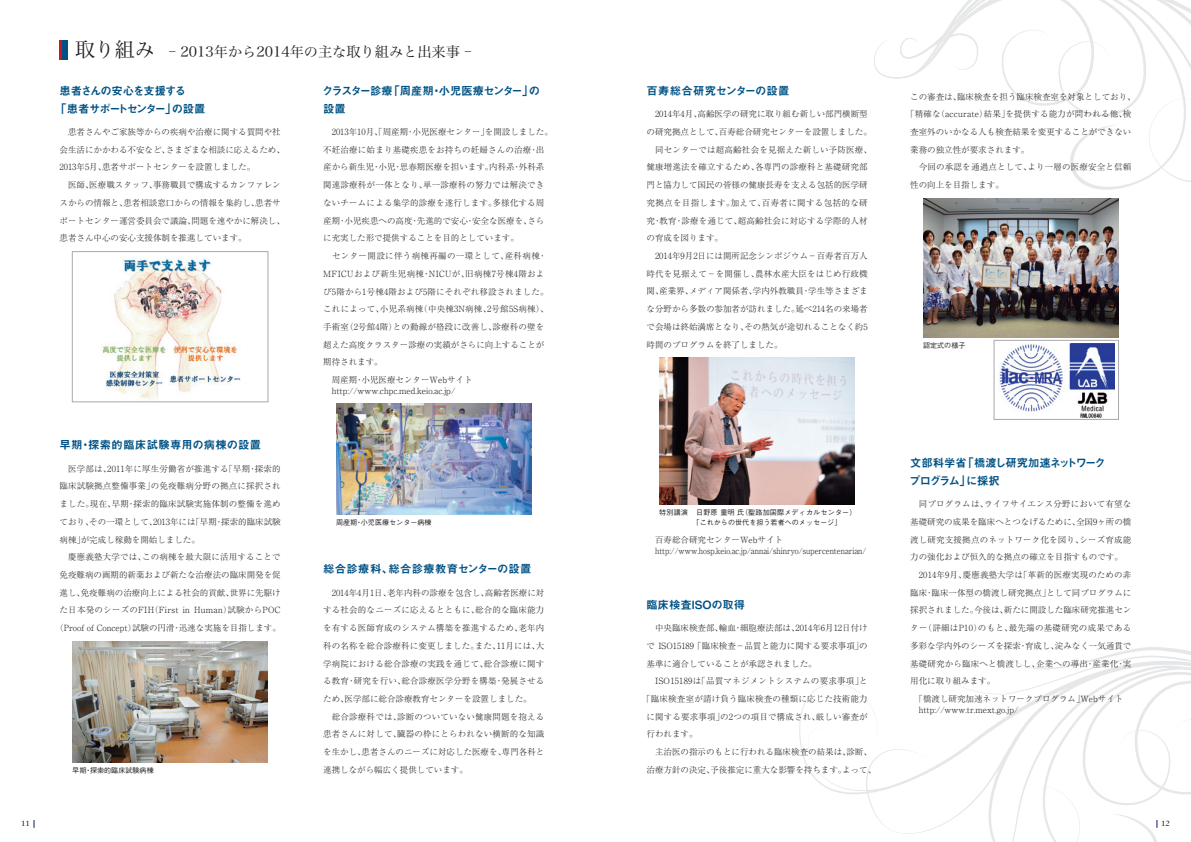
<style>
.page{position:relative;width:1191px;height:842px;background:#fff}
.page>*{position:absolute;margin:0;border:0;box-sizing:border-box;transform-origin:0 0}
.t1{font:14.2px "Hira Min Pro W3";color:#231f20}
.t2{font:11.3px "Midashi Go Pr 5 MB31";letter-spacing:.03em;color:#005285}
.t3{font:11.3px/17.7px "Midashi Go Pr 5 MB31";letter-spacing:-.07em;color:#005285}
.t4{font:11.3px/17.7px "Midashi Go Pr 5 MB31";letter-spacing:-.095em;color:#005285}
.t5{font:11.3px/17.7px "Midashi Go Pr 5 MB31";letter-spacing:-.08em;color:#005285}
.t6{font:11.3px "Midashi Go Pr 5 MB31";color:#005285}
.t7{font:300 8.5px/17.7px "Ryumin Pr 5";color:#231f20}
.t8{font:300 8.5px/17.7px "Ryumin Pr 5";letter-spacing:.02em;color:#231f20}
.t9{font:300 8.5px "Ryumin Pr 5";letter-spacing:.03em;color:#231f20}
.t10{font:7.8px "Caslon 224 Std";color:#231f20}
.t11{font:500 7.1px/9.9px "Gothic BBB Pr 5";letter-spacing:.02em;color:#231f20}
.t12{font:500 7.1px "Gothic BBB Pr 5";color:#231f20}
.s1{font-size:19.8px}
</style>
<div class="page">
<svg style="left:900px;top:0;width:291px;height:183px"></svg>
<svg style="left:799px;top:684px;width:66px;height:110px"></svg>
<svg style="left:865px;top:698px;width:61px;height:136px"></svg>
<img style="left:72px;top:641px;width:196px;height:122px">
<img style="left:923px;top:198px;width:195px;height:139px">
<img style="left:659px;top:358px;width:196px;height:147px">
<img style="left:102px;top:258px;width:139px;height:142px">
<div style="left:72px;top:251px;width:196px;height:151px;border:1px solid #a8a9ad"></div>
<svg style="left:1069px;top:343px;width:46px;height:47px"></svg>
<img style="left:999px;top:344px;width:115px;height:74px">
<div style="left:994px;top:340px;width:124px;height:80px;border:1px solid #a8a9ad"></div>
<div style="left:60px;top:40px;width:8px;height:20px;background:#005285"></div>
<hr style="left:60px;top:40px;width:2px;height:20px;background:#cd1527">
<img style="left:336px;top:404px;width:195px;height:110px">
<svg style="left:937px;top:647px;width:254px;height:195px"></svg>
<h1 class="t1" style="left:75px;top:40px;width:398px"><span class="s1">取り組み</span> - 2013年から2014年の主な取り組みと出来事 -</h1>
<h2 class="t4" style="left:55px;top:81px;width:152px;text-indent:4px">患者さんの安心を支援する<br>「患者サポートセンター」の設置</h2>
<p class="t7" style="left:60px;top:122px;width:227px">　患者さんやご家族等からの疾病や治療に関する質問や社会生活にかかわる不安など、さまざまな相談に応えるため、<br>2013年5月、患者サポートセンターを設置しました。<br>　医師、医療職スタッフ、事務職員で構成するカンファレンスからの情報と、患者相談窓口からの情報を集約し、患者サポートセンター運営委員会で議論、問題を速やかに解決し、患者さん中心の安心支援体制を推進しています。</p>
<h2 class="t2" style="left:60px;top:436px;width:203px">早期・探索的臨床試験専用の病棟の設置</h2>
<p class="t8" style="left:60px;top:459px;width:223px">　医学部は、2011年に厚生労働省が推進する「早期・探索的</p>
<p class="t8" style="left:60px;top:477px;width:223px">臨床試験拠点整備事業」の免疫難病分野の拠点に採択され</p>
<p class="t8" style="left:60px;top:494px;width:223px">ました。現在、早期・探索的臨床試験実施体制の整備を進め</p>
<p class="t7" style="left:60px;top:512px;width:223px">ており、その一環として、2013年には「早期・探索的臨床試験</p>
<p class="t7" style="left:60px;top:530px;width:142px">病棟」が完成し稼動を開始しました。</p>
<p class="t8" style="left:60px;top:548px;width:223px">　慶應義塾大学では、この病棟を最大限に活用することで</p>
<p class="t7" style="left:60px;top:565px;width:223px">免疫難病の画期的新薬および新たな治療法の臨床開発を促</p>
<p class="t7" style="left:60px;top:583px;width:223px">進し、免疫難病の治療向上による社会的貢献、世界に先駆け</p>
<p class="t9" style="left:60px;top:603px;width:222px">た日本発のシーズのFIH（First in Human）試験からPOC</p>
<p class="t7" style="left:55px;top:618px;width:227px">（Proof of Concept）試験の円滑・迅速な実施を目指します。</p>
<p class="t12" style="left:72px;top:765px;width:83px">早期・探索的臨床試験病棟</p>
<h2 class="t5" style="left:322px;top:81px;width:219px">クラスター診療「周産期・小児医療センター」の設置</h2>
<p class="t8" style="left:323px;top:122px;width:231px">　2013年10月、「周産期・小児医療センター」を開設しました。不妊治療に始まり基礎疾患をお持ちの妊婦さんの治療・出産から新生児・小児・思春期医療を担います。内科系・外科系関連診療科が一体となり、単一診療科の努力では解決できないチームによる集学的診療を遂行します。多様化する周産期・小児疾患への高度・先進的で安心・安全な医療を、さらに充実した形で提供することを目的としています。<br>　センター開設に伴う病棟再編の一環として、産科病棟・<br>MFICUおよび新生児病棟・NICUが、旧病棟7号棟4階および5階から1号棟4階および5階にそれぞれ移設されました。これによって、小児系病棟（中央棟3N病棟、2号館5S病棟）、手術室（2号館4階）との動線が格段に改善し、診療科の壁を超えた高度クラスター診療の実績がさらに向上することが期待されます。<br>　周産期・小児医療センターWebサイト</p>
<p class="t7" style="left:323px;top:382px;width:133px">　http://www.chpc.med.keio.ac.jp/</p>
<p class="t12" style="left:336px;top:517px;width:97px">周産期・小児医療センター病棟</p>
<h2 class="t2" style="left:323px;top:560px;width:210px">総合診療科、総合診療教育センターの設置</h2>
<p class="t8" style="left:323px;top:583px;width:223px">　2014年4月1日、老年内科の診療を包含し、高齢者医療に対する社会的なニーズに応えるとともに、総合的な臨床能力を有する医師育成のシステム構築を推進するため、老年内科の名称を総合診療科に変更しました。また、11月には、大学病院における総合診療の実践を通じて、総合診療に関する教育・研究を行い、総合診療医学分野を構築・発展させるため、医学部に総合診療教育センターを設置しました。<br>　総合診療科では、診断のついていない健康問題を抱える患者さんに対して、臓器の枠にとらわれない横断的な知識を生かし、患者さんのニーズに対応した医療を、専門各科と連携しながら幅広く提供しています。</p>
<h2 class="t6" style="left:646px;top:82px;width:145px">百寿総合研究センターの設置</h2>
<p class="t7" style="left:646px;top:105px;width:227px">　2014年4月、高齢医学の研究に取り組む新しい部門横断型の研究拠点として、百寿総合研究センターを設置しました。　同センターでは超高齢社会を見据えた新しい予防医療、健康増進法を確立するため、各専門の診療科と基礎研究部門と協力して国民の皆様の健康長寿を支える包括的医学研究拠点を目指します。加えて、百寿者に関する包括的な研究・教育・診療を通じて、超高齢社会に対応する学際的人材の育成を図ります。<br>　2014年9月2日には開所記念シンポジウム−百寿者百万人時代を見据えて−を開催し、農林水産大臣をはじめ行政機関、産業界、メディア関係者、学内外教職員・学生等さまざまな分野から多数の参加者が訪れました。延べ214名の来場者で会場は終始満席となり、その熱気が途切れることなく約5時間のプログラムを終了しました。</p>
<p class="t7" style="left:910px;top:87px;width:227px">この審査は、臨床検査を担う臨床検査室を対象としており、</p>
<p class="t8" style="left:906px;top:105px;width:227px">「精確な（accurate）結果」を提供する能力が問われる他、検</p>
<p class="t7" style="left:910px;top:122px;width:223px">査室外のいかなる人も検査結果を変更することができない</p>
<p class="t7" style="left:910px;top:140px;width:121px">業務の独立性が要求されます。</p>
<p class="t8" style="left:910px;top:158px;width:223px">　今回の承認を通過点として、より一層の医療安全と信頼</p>
<p class="t7" style="left:910px;top:175px;width:95px">性の向上を目指します。</p>
<p class="t12" style="left:923px;top:339px;width:44px">認定式の様子</p>
<p class="t11" style="left:692px;top:507px;width:165px;text-indent:-33px">特別講演 日野原重明氏（聖路加国際メディカルセンター）「これからの世代を担う若者へのメッセージ」</p>
<p class="t7" style="left:655px;top:533px;width:213px;line-height:11.4px;text-indent:-9px">　百寿総合研究センターWebサイトhttp://www.hosp.keio.ac.jp/annai/shinryo/supercentenarian/</p>
<h2 class="t6" style="left:646px;top:595px;width:100px">臨床検査ISOの取得</h2>
<p class="t7" style="left:646px;top:618px;width:223px">　中央臨床検査部、輸血・細胞療法部は、2014年6月12日付け</p>
<p class="t7" style="left:646px;top:636px;width:223px">で ISO15189 「臨床検査−品質と能力に関する要求事項」の</p>
<p class="t7" style="left:646px;top:654px;width:172px">基準に適合していることが承認されました。</p>
<p class="t9" style="left:646px;top:674px;width:223px">　ISO15189は「品質マネジメントシステムの要求事項」と</p>
<p class="t8" style="left:642px;top:689px;width:227px">「臨床検査室が請け負う臨床検査の種類に応じた技術能力</p>
<p class="t8" style="left:646px;top:707px;width:223px">に関する要求事項」の2つの項目で構成され、厳しい審査が</p>
<p class="t7" style="left:646px;top:725px;width:53px">行われます。</p>
<p class="t7" style="left:646px;top:742px;width:227px">　主治医の指示のもとに行われる臨床検査の結果は、診断、</p>
<p class="t7" style="left:646px;top:760px;width:231px">治療方針の決定、予後推定に重大な影響を持ちます。よって、</p>
<h2 class="t3" style="left:909px;top:453px;width:198px">文部科学省「橋渡し研究加速ネットワークプログラム」に採択</h2>
<p class="t7" style="left:910px;top:494px;width:223px">　同プログラムは、ライフサイエンス分野において有望な基礎研究の成果を臨床へとつなげるために、全国9ヶ所の橋渡し研究支援拠点のネットワーク化を図り、シーズ育成能力の強化および恒久的な拠点の確立を目指すものです。　2014年9月、慶應義塾大学は「革新的医療実現のための非臨床・臨床一体型の橋渡し研究拠点」として同プログラムに採択されました。今後は、新たに開設した臨床研究推進センター（詳細はP10）のもと、最先端の基礎研究の成果である多彩な学内外のシーズを探索・育成し、淀みなく一気通貫で基礎研究から臨床へと橋渡しし、企業への導出・産業化・実用化に取り組みます。<br>　「橋渡し研究加速ネットワークプログラム」Webサイト</p>
<p class="t7" style="left:910px;top:701px;width:110px">　http://www.tr.mext.go.jp/</p>
<p class="t10" style="left:21px;top:819px;width:10px">11</p>
<p class="t10" style="left:1161px;top:819px;width:10px">12</p>
</div>
